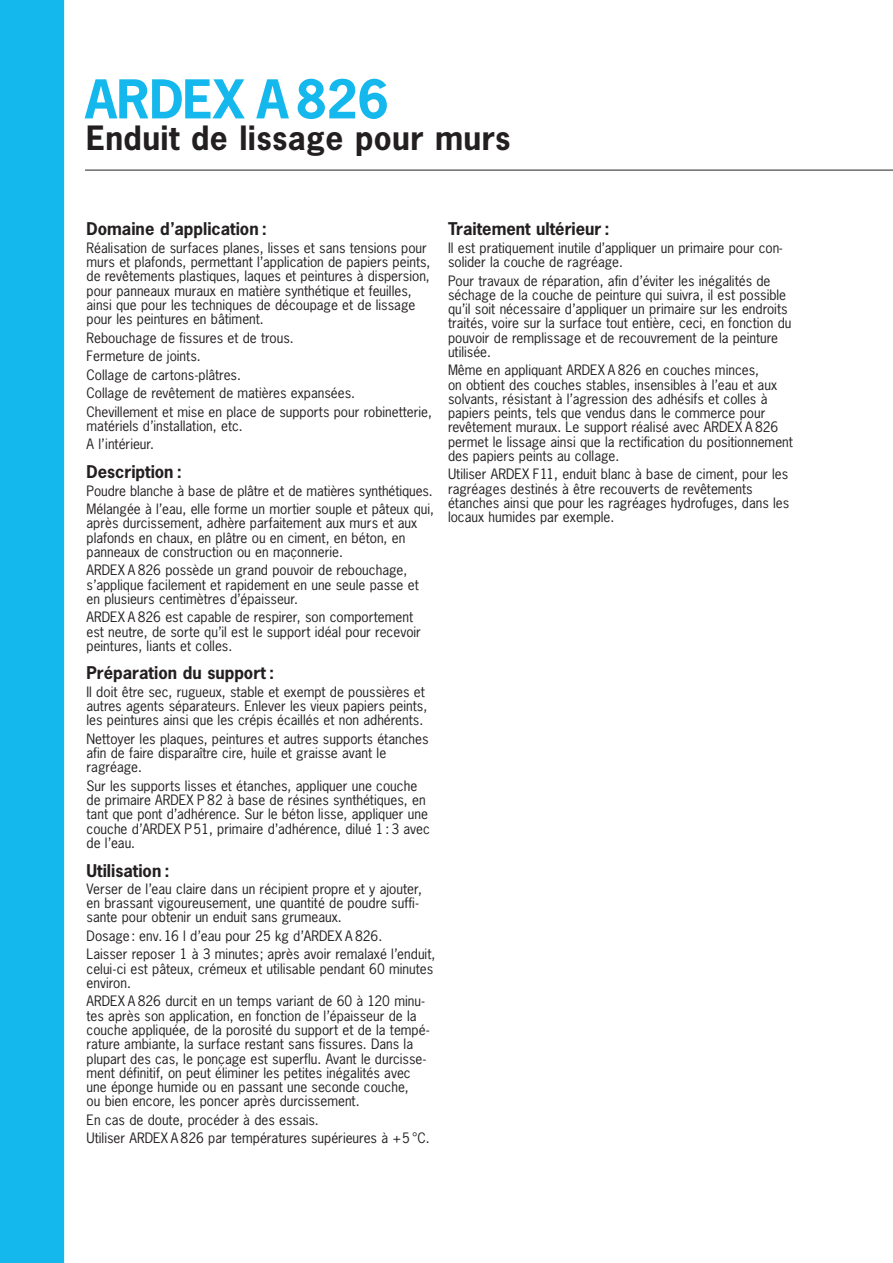
<style>
.page{position:relative;width:893px;height:1263px;background:#fff}
.page>*{position:absolute;margin:0;border:0;box-sizing:border-box;transform-origin:0 0}
.t1{font:700 50.25px "News Gothic";letter-spacing:-.005em;color:#15b8ec}
.t2{font:700 31.5px "News Gothic";letter-spacing:.01em;color:#231f20}
.t3{font:700 16.5px "News Gothic";color:#231f20}
.t4{font:13.5px/14.2px "News Gothic";color:#231f20}
</style>
<div class="page">
<div style="left:0;top:0;width:64px;height:1263px;background:#15b8ec"></div>
<hr style="left:85px;top:170px;width:808px;height:1px;background:#231f20">
<h1 class="t1" style="left:85px;top:72px;width:305px">ARDEX A826</h1>
<h2 class="t2" style="left:86px;top:121px;width:426px">Enduit de lissage pour murs</h2>
<p class="t3" style="left:87px;top:220px;width:182px">Domaine d’application :</p>
<p class="t4" style="left:87px;top:241px;width:345px">Réalisation de surfaces planes, lisses et sans tensions pour murs et plafonds, permettant l’application de papiers peints, de revêtements plastiques, laques et peintures à dispersion, pour panneaux muraux en matière synthétique et feuilles, ainsi que pour les techniques de découpage et de lissage pour les peintures en bâtiment.</p>
<p class="t4" style="left:87px;top:329px;width:347px;line-height:18.5px">Rebouchage de fissures et de trous.<br>Fermeture de joints.<br>Collage de cartons-plâtres.<br>Collage de revêtement de matières expansées.<br>Chevillement et mise en place de supports pour robinetterie,</p>
<p class="t4" style="left:87px;top:417px;width:158px;line-height:18.5px">matériels d’installation, etc.<br>A l’intérieur.</p>
<p class="t3" style="left:87px;top:463px;width:97px">Description :</p>
<p class="t4" style="left:87px;top:482px;width:349px;line-height:18.5px">Poudre blanche à base de plâtre et de matières synthétiques.<br>Mélangée à l’eau, elle forme un mortier souple et pâteux qui,</p>
<p class="t4" style="left:87px;top:516px;width:332px">après durcissement, adhère parfaitement aux murs et aux plafonds en chaux, en plâtre ou en ciment, en béton, en panneaux de construction ou en maçonnerie.</p>
<p class="t4" style="left:87px;top:563px;width:334px">ARDEX A 826 possède un grand pouvoir de rebouchage, s’applique facilement et rapidement en une seule passe et en plusieurs centimètres d’épaisseur.</p>
<p class="t4" style="left:87px;top:610px;width:336px">ARDEX A 826 est capable de respirer, son comportement est neutre, de sorte qu’il est le support idéal pour recevoir peintures, liants et colles.</p>
<p class="t3" style="left:87px;top:664px;width:189px">Préparation du support :</p>
<p class="t4" style="left:87px;top:685px;width:342px">Il doit être sec, rugueux, stable et exempt de poussières et autres agents séparateurs. Enlever les vieux papiers peints, les peintures ainsi que les crépis écaillés et non adhérents.</p>
<p class="t4" style="left:87px;top:732px;width:344px">Nettoyer les plaques, peintures et autres supports étanches afin de faire disparaître cire, huile et graisse avant le ragréage.</p>
<p class="t4" style="left:87px;top:779px;width:345px">Sur les supports lisses et étanches, appliquer une couche de primaire ARDEX P 82 à base de résines synthétiques, en tant que pont d’adhérence. Sur le béton lisse, appliquer une couche d’ARDEX P51, primaire d’adhérence, dilué 1:3 avec de l’eau.</p>
<p class="t3" style="left:87px;top:861px;width:85px">Utilisation :</p>
<p class="t4" style="left:87px;top:882px;width:337px">Verser de l’eau claire dans un récipient propre et y ajouter, en brassant vigoureusement, une quantité de poudre suffi&shy;sante pour obtenir un enduit sans grumeaux.</p>
<p class="t4" style="left:87px;top:927px;width:350px;line-height:18.5px">Dosage: env.16 l d’eau pour 25 kg d’ARDEX A 826.<br>Laisser reposer 1 à 3 minutes; après avoir remalaxé l’enduit,</p>
<p class="t4" style="left:87px;top:962px;width:348px">celui-ci est pâteux, crémeux et utilisable pendant 60 minutes environ.</p>
<p class="t4" style="left:87px;top:995px;width:344px">ARDEX A 826 durcit en un temps variant de 60 à 120 minu&shy;tes après son application, en fonction de l’épaisseur de la couche appliquée, de la porosité du support et de la tempé&shy;rature ambiante, la surface restant sans fissures. Dans la plupart des cas, le ponçage est superflu. Avant le durcisse&shy;ment définitif, on peut éliminer les petites inégalités avec une éponge humide ou en passant une seconde couche,<br>ou bien encore, les poncer après durcissement.</p>
<p class="t4" style="left:87px;top:1111px;width:345px;line-height:18.5px">En cas de doute, procéder à des essais.<br>Utiliser ARDEX A 826 par températures supérieures à +5 °C.</p>
<p class="t3" style="left:448px;top:220px;width:163px">Traitement ultérieur :</p>
<p class="t4" style="left:448px;top:241px;width:336px">Il est pratiquement inutile d’appliquer un primaire pour con&shy;solider la couche de ragréage.</p>
<p class="t4" style="left:448px;top:274px;width:345px">Pour travaux de réparation, afin d’éviter les inégalités de séchage de la couche de peinture qui suivra, il est possible qu’il soit nécessaire d’appliquer un primaire sur les endroits traités, voire sur la surface tout entière, ceci, en fonction du pouvoir de remplissage et de recouvrement de la peinture utilisée.</p>
<p class="t4" style="left:448px;top:364px;width:346px">Même en appliquant ARDEX A 826 en couches minces,<br>on obtient des couches stables, insensibles à l’eau et aux solvants, résistant à l’agression des adhésifs et colles à papiers peints, tels que vendus dans le commerce pour revêtement muraux. Le support réalisé avec ARDEX A 826 permet le lissage ainsi que la rectification du positionnement des papiers peints au collage.</p>
<p class="t4" style="left:448px;top:468px;width:343px">Utiliser ARDEX F11, enduit blanc à base de ciment, pour les ragréages destinés à être recouverts de revêtements étanches ainsi que pour les ragréages hydrofuges, dans les locaux humides par exemple.</p>
</div>
